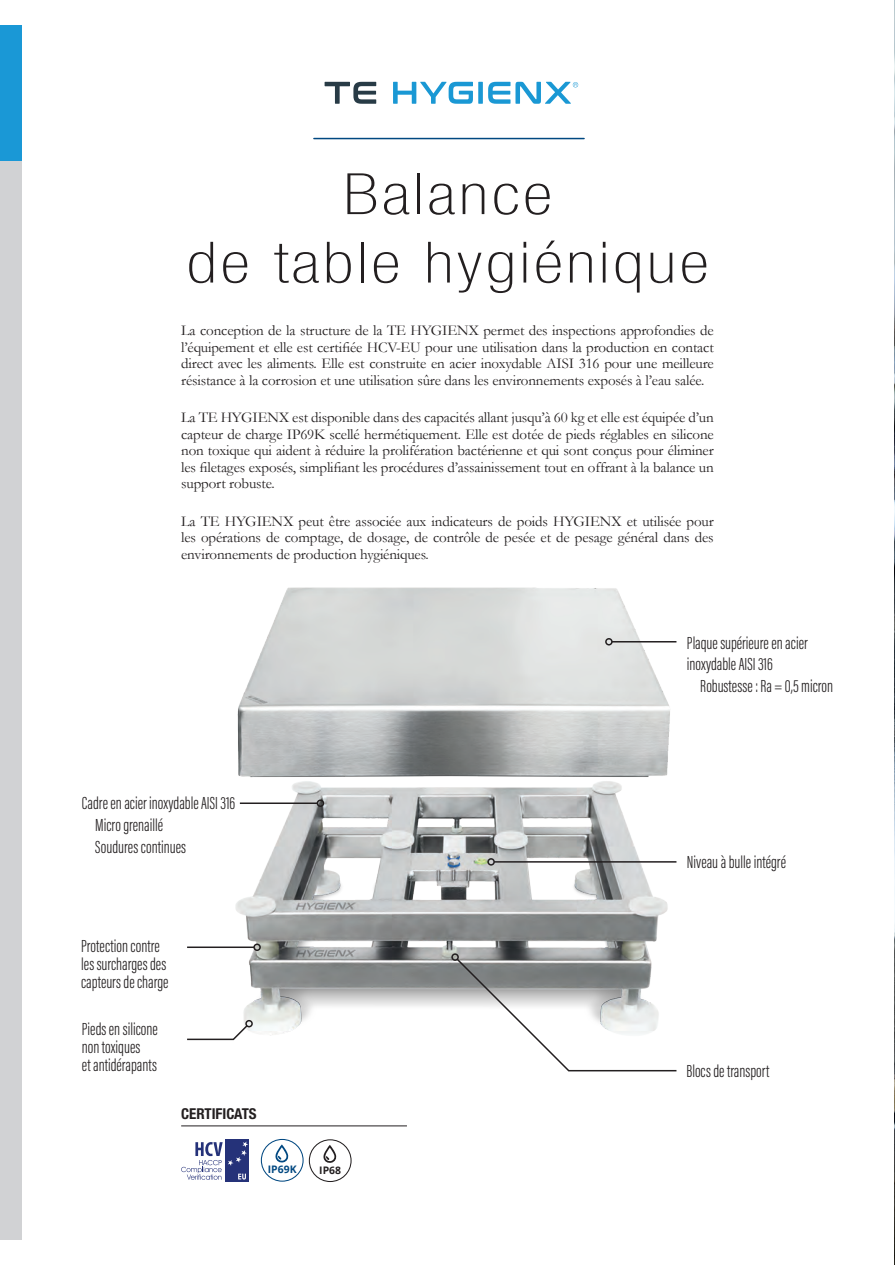
<style>
.page{position:relative;width:895px;height:1265px;background:#fff}
.page>*{position:absolute;margin:0;border:0;box-sizing:border-box;transform-origin:0 0}
.t1{font:100 condensed 57px/68.4px "Helvetica Neue LT Std";letter-spacing:.05em;color:#231f20;text-align:center;scale:1.25 1}
.t2{font:300 18px/18px "Acumin Pro Extra Cond";color:#231f20}
.t3{font:15px/16.5px "Garamond";letter-spacing:-.01em;color:#231f20;text-align:justify}
.t4{font:700 condensed 15px "Helvetica Neue LT Std";color:#231f20}
.t5{font:700 10.35px "Open Sans";color:#004881}
.t6{font:700 10.35px "Open Sans";color:#231f20}
</style>
<div class="page">
<img style="left:894px;top:0;width:1px;height:1264px">
<img style="left:208px;top:781px;width:469px;height:360px">
<img style="left:237px;top:587px;width:435px;height:191px">
<hr style="left:314px;top:138px;width:270px;height:1px;background:#004881">
<hr style="left:612px;top:641px;width:64px;height:1px;background:#231f20">
<div style="left:605px;top:638px;width:7px;height:7px;border:2px solid #231f20;border-radius:50%"></div>
<hr style="left:494px;top:861px;width:182px;height:1px;background:#231f20">
<div style="left:487px;top:858px;width:8px;height:7px;border:2px solid #231f20;border-radius:50%"></div>
<svg style="left:455px;top:957px;width:222px;height:115px"></svg>
<div style="left:451px;top:953px;width:8px;height:7px;border:2px solid #231f20;border-radius:50%"></div>
<hr style="left:240px;top:802px;width:77px;height:2px;background:#231f20">
<div style="left:316px;top:799px;width:8px;height:8px;border:2px solid #231f20;border-radius:50%"></div>
<hr style="left:187px;top:946px;width:67px;height:2px;background:#231f20">
<div style="left:253px;top:943px;width:8px;height:8px;border:2px solid #231f20;border-radius:50%"></div>
<svg style="left:187px;top:1023px;width:62px;height:17px"></svg>
<div style="left:245px;top:1019px;width:8px;height:8px;border:2px solid #231f20;border-radius:50%"></div>
<svg style="left:225px;top:1139px;width:24px;height:42px"></svg>
<svg style="left:181px;top:1141px;width:67px;height:38px"></svg>
<div style="left:261px;top:1138px;width:42px;height:43px;border:1px solid #004881;border-radius:50%"></div>
<svg style="left:275px;top:1144px;width:14px;height:18px"></svg>
<div style="left:309px;top:1139px;width:42px;height:42px;border:1px solid #231f20;border-radius:50%"></div>
<svg style="left:323px;top:1145px;width:14px;height:18px"></svg>
<svg style="left:324px;top:82px;width:52px;height:21px"></svg>
<svg style="left:393px;top:82px;width:80px;height:21px"></svg>
<div style="left:478px;top:82px;width:5px;height:21px;background:#1a98d4"></div>
<svg style="left:488px;top:82px;width:90px;height:21px"></svg>
<hr style="left:181px;top:1125px;width:226px;height:1px;background:#231f20">
<div style="left:0;top:160px;width:21px;height:1079px;background:#d1d2d4"></div>
<div style="left:0;top:25px;width:21px;height:136px;background:#1a98d6"></div>
<h1 class="t1" style="left:186px;top:159px;width:419px">Balance<br>de table hygiénique</h1>
<p class="t3" style="left:181px;top:322px;width:534px">La conception de la structure de la TE HYGIENX permet des inspections approfondies de l’équipement et elle est certifiée HCV-EU pour une utilisation dans la production en contact direct avec les aliments. Elle est construite en acier inoxydable AISI 316 pour une meilleure résistance à la corrosion et une utilisation sûre dans les environnements exposés à l’eau salée.</p>
<p class="t3" style="left:181px;top:409px;width:534px">La TE HYGIENX est disponible dans des capacités allant jusqu’à 60 kg et elle est équipée d’un capteur de charge IP69K scellé hermétiquement. Elle est dotée de pieds réglables en silicone non toxique qui aident à réduire la prolifération bactérienne et qui sont conçus pour éliminer les filetages exposés, simplifiant les procédures d’assainissement tout en offrant à la balance un support robuste.</p>
<p class="t3" style="left:181px;top:512px;width:534px">La TE HYGIENX peut être associée aux indicateurs de poids HYGIENX et utilisée pour les opérations de comptage, de dosage, de contrôle de pesée et de pesage général dans des environnements de production hygiéniques.</p>
<p class="t2" style="left:95px;top:792px;width:141px;line-height:21.6px;text-indent:-14px">Cadre en acier inoxydable AISI 316<br>Micro grenaillé<br>Soudures continues</p>
<p class="t2" style="left:81px;top:937px;width:89px">Protection contre les surcharges des capteurs de charge</p>
<p class="t2" style="left:82px;top:1019px;width:78px">Pieds en silicone non toxiques<br>et antidérapants</p>
<p class="t4" style="left:181px;top:1104px;width:77px">CERTIFICATS</p>
<p class="t5" style="left:268px;top:1162px;width:30px">IP69K</p>
<p class="t6" style="left:319px;top:1162px;width:23px">IP68</p>
<p class="t2" style="left:686px;top:632px;width:122px;line-height:21.6px">Plaque supérieure en acier inoxydable AISI 316</p>
<p class="t2" style="left:700px;top:677px;width:134px">Robustesse : Ra = 0,5 micron</p>
<p class="t2" style="left:686px;top:852px;width:101px">Niveau à bulle intégré</p>
<p class="t2" style="left:686px;top:1061px;width:85px">Blocs de transport</p>
</div>
